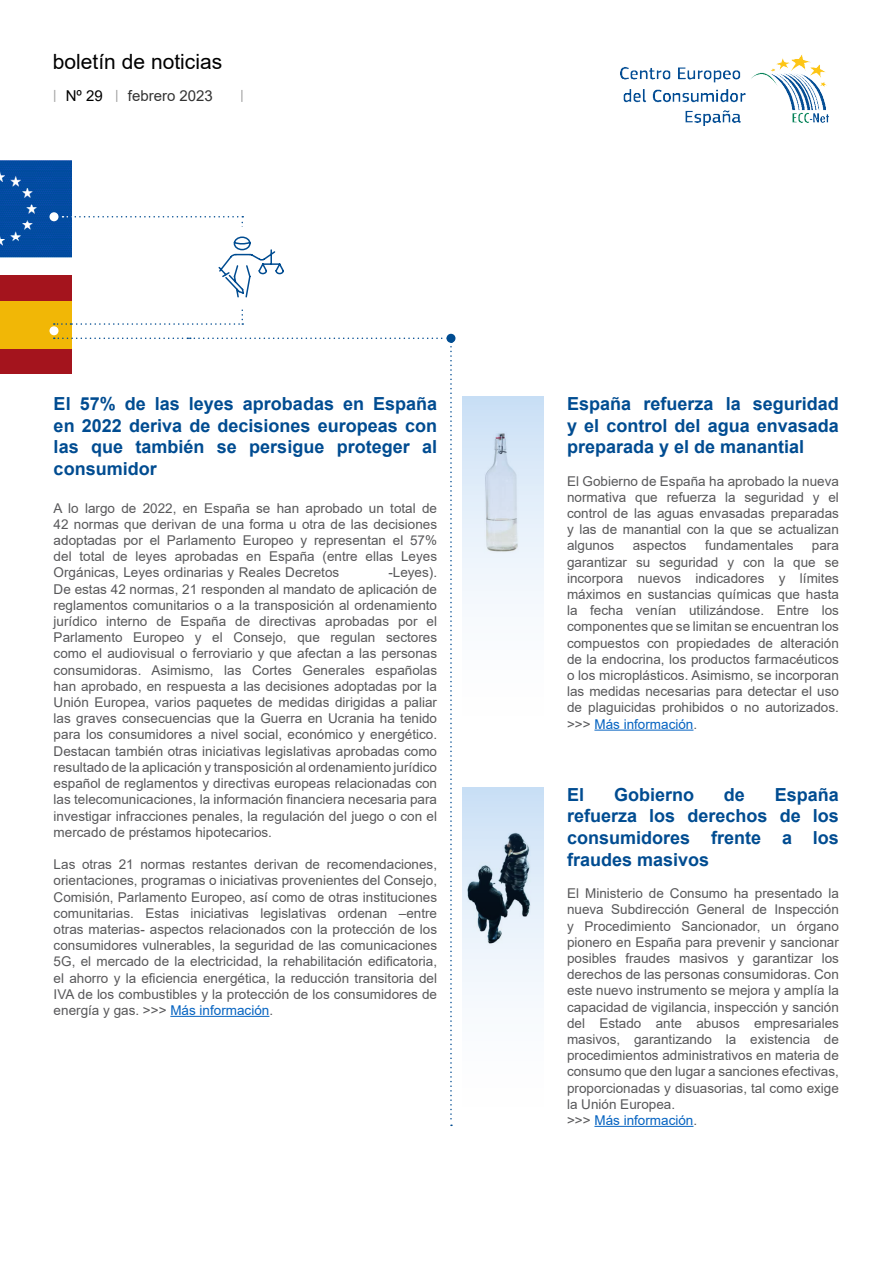
<style>
.page{position:relative;width:893px;height:1263px;background:#fff}
.page>*{position:absolute;margin:0;border:0;box-sizing:border-box;transform-origin:0 0}
.t1{font:21px "Arial";color:#000}
.t2{font:700 18px/21.6px "Arial";color:#004c91;text-align:justify}
.t3{font:15px "Arial";color:#333}
.t4{font:15px "Arial";color:#000}
.t5{font:13.5px/16.2px "Arial";color:#58585a;text-align:justify}
.s1{color:#0563c1}
</style>
<div class="page">
<img style="left:620px;top:55px;width:208px;height:71px">
<svg style="left:54px;top:90px;width:1px;height:12px"></svg>
<svg style="left:116px;top:90px;width:1px;height:12px"></svg>
<svg style="left:241px;top:90px;width:2px;height:12px"></svg>
<img style="left:0;top:160px;width:72px;height:56px">
<div style="left:0;top:348px;width:72px;height:26px;background:#a4141d"></div>
<div style="left:0;top:301px;width:72px;height:47px;background:#f1b706"></div>
<img style="left:462px;top:812px;width:1px;height:146px">
<img style="left:462px;top:422px;width:1px;height:152px">
<hr style="left:594px;top:730px;width:99px;height:1px;background:#0563c1">
<hr style="left:594px;top:1126px;width:99px;height:1px;background:#0563c1">
<svg style="left:54px;top:337px;width:398px;height:789px"></svg>
<svg style="left:0;top:216px;width:284px;height:109px"></svg>
<div style="left:447px;top:334px;width:8px;height:8px;background:#004c91;border-radius:50%"></div>
<div style="left:446px;top:334px;width:9px;height:9px;border:2px solid #004c91;border-radius:50%"></div>
<svg style="left:463px;top:397px;width:81px;height:207px"></svg>
<svg style="left:463px;top:788px;width:81px;height:207px"></svg>
<div style="left:50px;top:213px;width:8px;height:8px;background:#fff;border-radius:50%"></div>
<div style="left:50px;top:212px;width:8px;height:9px;border:2px solid #fff;border-radius:50%"></div>
<div style="left:50px;top:327px;width:8px;height:7px;background:#fff;border-radius:50%"></div>
<div style="left:50px;top:326px;width:8px;height:9px;border:2px solid #fff;border-radius:50%"></div>
<h1 class="t1" style="left:53px;top:47px;width:171px">boletín de noticias</h1>
<p class="t4" style="left:66px;top:86px;width:39px">Nº 29</p>
<p class="t3" style="left:128px;top:85px;width:87px">febrero 2023</p>
<h2 class="t2" style="left:54px;top:393px;width:385px">El 57% de las leyes aprobadas en España en 2022 deriva de decisiones europeas con las que también se persigue proteger al consumidor</h2>
<p class="t5" style="left:54px;top:500px;width:385px">A lo largo de 2022, en España se han aprobado un total de 42 normas que derivan de una forma u otra de las decisiones adoptadas por el Parlamento Europeo y representan el 57% del total de leyes aprobadas en España (entre ellas Leyes Orgánicas, Leyes ordinarias y Reales Decretos</p>
<p class="t5" style="left:54px;top:564px;width:385px;text-indent:335px">-Leyes).<br>De estas 42 normas, 21 responden al mandato de aplicación de reglamentos comunitarios o a la transposición al ordenamiento jurídico interno de España de directivas aprobadas por el Parlamento Europeo y el Consejo, que regulan sectores como el audiovisual o ferroviario y que afectan a las personas consumidoras. Asimismo, las Cortes Generales españolas han aprobado, en respuesta a las decisiones adoptadas por la Unión Europea, varios paquetes de medidas dirigidas a paliar las graves consecuencias que la Guerra en Ucrania ha tenido para los consumidores a nivel social, económico y energético.<br>Destacan también otras iniciativas legislativas aprobadas como resultado de la aplicación y transposición al ordenamiento jurídico español de reglamentos y directivas europeas relacionadas con las telecomunicaciones, la información financiera necesaria para investigar infracciones penales, la regulación del juego o con el mercado de préstamos hipotecarios.</p>
<p class="t5" style="left:54px;top:856px;width:385px">Las otras 21 normas restantes derivan de recomendaciones, orientaciones, programas o iniciativas provenientes del Consejo, Comisión, Parlamento Europeo, así como de otras instituciones comunitarias. Estas iniciativas legislativas ordenan –entre otras materias- aspectos relacionados con la protección de los consumidores vulnerables, la seguridad de las comunicaciones 5G, el mercado de la electricidad, la rehabilitación edificatoria, el ahorro y la eficiencia energética, la reducción transitoria del IVA de los combustibles y la protección de los consumidores de energía y gas. &gt;&gt;&gt; <span class="s1">Más información</span>.</p>
<h2 class="t2" style="left:567px;top:393px;width:273px">España refuerza la seguridad y el control del agua envasada preparada y el de manantial</h2>
<p class="t5" style="left:567px;top:473px;width:273px">El Gobierno de España ha aprobado la nueva normativa que refuerza la seguridad y el control de las aguas envasadas preparadas y las de manantial con la que se actualizan algunos</p>
<p class="t5" style="left:633px;top:537px;width:56px">aspectos</p>
<p class="t5" style="left:705px;top:537px;width:90px">fundamentales</p>
<p class="t5" style="left:567px;top:537px;width:273px;text-indent:245px">para garantizar su seguridad y con la que se incorpora nuevos indicadores y límites máximos en sustancias químicas que hasta la fecha venían utilizándose. Entre los componentes que se limitan se encuentran los compuestos con propiedades de alteración de la endocrina, los productos farmacéuticos o los microplásticos. Asimismo, se incorporan las medidas necesarias para detectar el uso de plaguicidas prohibidos o no autorizados. &gt;&gt;&gt; <span class="s1">Más información</span>.</p>
<h2 class="t2" style="left:567px;top:784px;width:19px">El</h2>
<h2 class="t2" style="left:614px;top:784px;width:82px">Gobierno</h2>
<h2 class="t2" style="left:724px;top:784px;width:23px">de</h2>
<h2 class="t2" style="left:567px;top:784px;width:273px;text-indent:208px">España refuerza los derechos de los consumidores frente a los fraudes masivos</h2>
<p class="t5" style="left:567px;top:885px;width:273px;text-align:left">El Ministerio de Consumo ha presentado la nueva Subdirección General de Inspección y Procedimiento Sancionador, un órgano pionero en España para prevenir y sancionar posibles fraudes masivos y garantizar los derechos de las personas consumidoras. Con este nuevo instrumento se mejora y amplía la capacidad de vigilancia, inspección y sanción del Estado ante abusos empresariales masivos, garantizando la existencia de procedimientos administrativos en materia de consumo que den lugar a sanciones efectivas, proporcionadas y disuasorias, tal como exige la Unión Europea.<br>&gt;&gt;&gt; <span class="s1">Más información</span>.</p>
</div>
